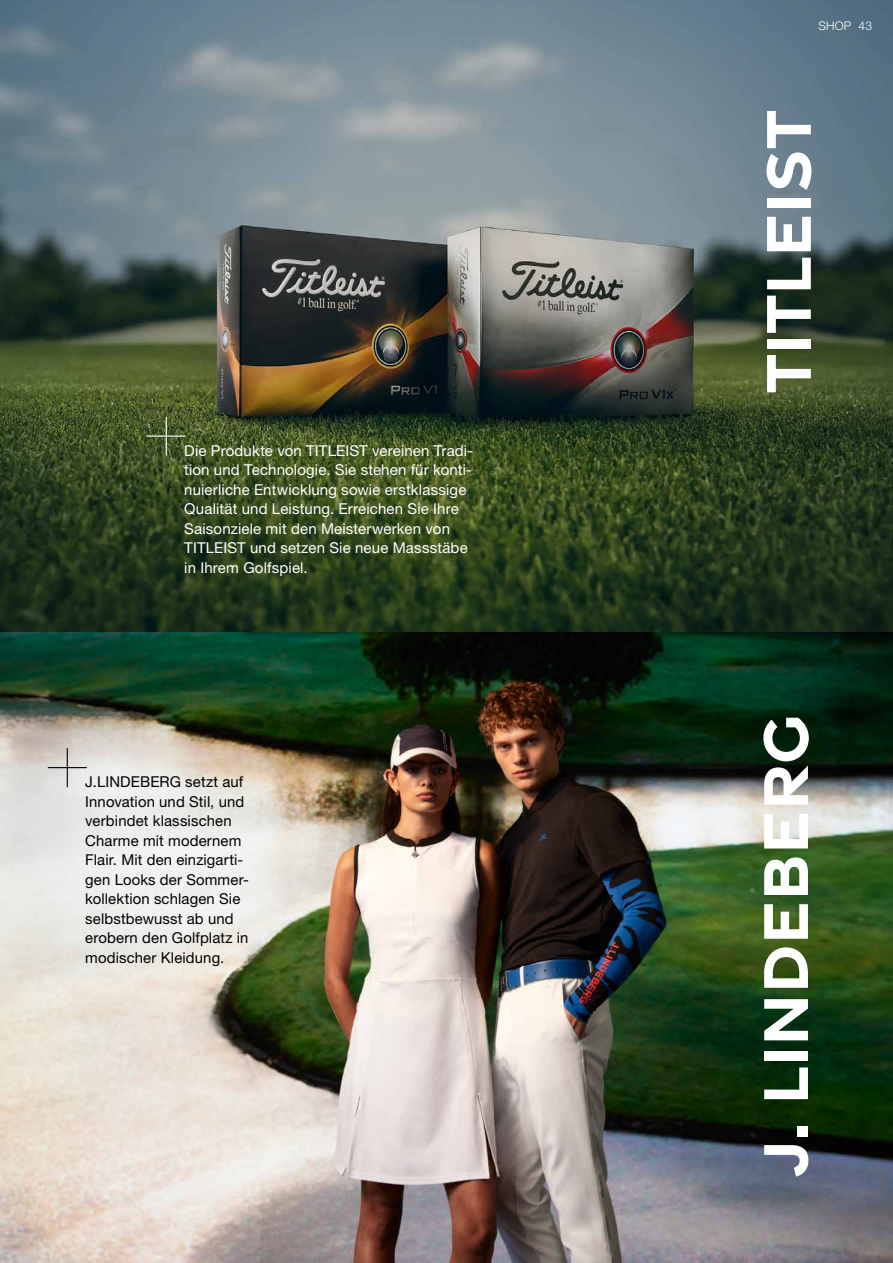
<style>
.page{position:relative;width:893px;height:1263px;background:#fff}
.page>*{position:absolute;margin:0;border:0;box-sizing:border-box;transform-origin:0 0}
.t1{font:700 68.4px "Gravesend Sans";letter-spacing:-.01em;color:#fff}
.t2{font:15px/19.5px "Helvetica Neue LT Std";letter-spacing:.01em;color:#fff}
.t3{font:15px/19.5px "Helvetica Neue LT Std";letter-spacing:.01em;color:#000}
.t4{font:300 12px "Helvetica Neue LT Std";letter-spacing:.015em;color:#fff}
</style>
<div class="page">
<img style="left:0;top:0;width:893px;height:1263px">
<hr style="left:67px;top:748px;width:1px;height:39px;background:#000">
<hr style="left:48px;top:767px;width:39px;height:1px;background:#000">
<hr style="left:166px;top:417px;width:1px;height:39px;background:#fff">
<hr style="left:147px;top:435px;width:39px;height:2px;background:#fff">
<p class="t2" style="left:184px;top:440px;width:290px">Die Produkte von TITLEIST vereinen Tradi&shy;tion und Technologie. Sie stehen für konti&shy;nuierliche Entwicklung sowie erstklassige Qualität und Leistung. Erreichen Sie Ihre Saisonziele mit den Meisterwerken von TITLEIST und setzen Sie neue Massstäbe in Ihrem Golfspiel.</p>
<p class="t3" style="left:85px;top:772px;width:165px">J.LINDEBERG setzt auf<br>Innovation und Stil, und verbindet klassischen<br>Charme mit modernem<br>Flair. Mit den einzigarti&shy;gen Looks der Sommer&shy;kollektion schlagen Sie selbstbewusst ab und erobern den Golfplatz in modischer Kleidung.</p>
<p class="t4" style="left:818px;top:18px;width:55px">SHOP 43</p>
<h1 class="t1" style="left:743px;top:394px;width:286px;rotate:-90deg">TITLEIST</h1>
<h1 class="t1" style="left:740px;top:1178px;width:465px;rotate:-90deg">J. LINDEBERG</h1>
</div>
